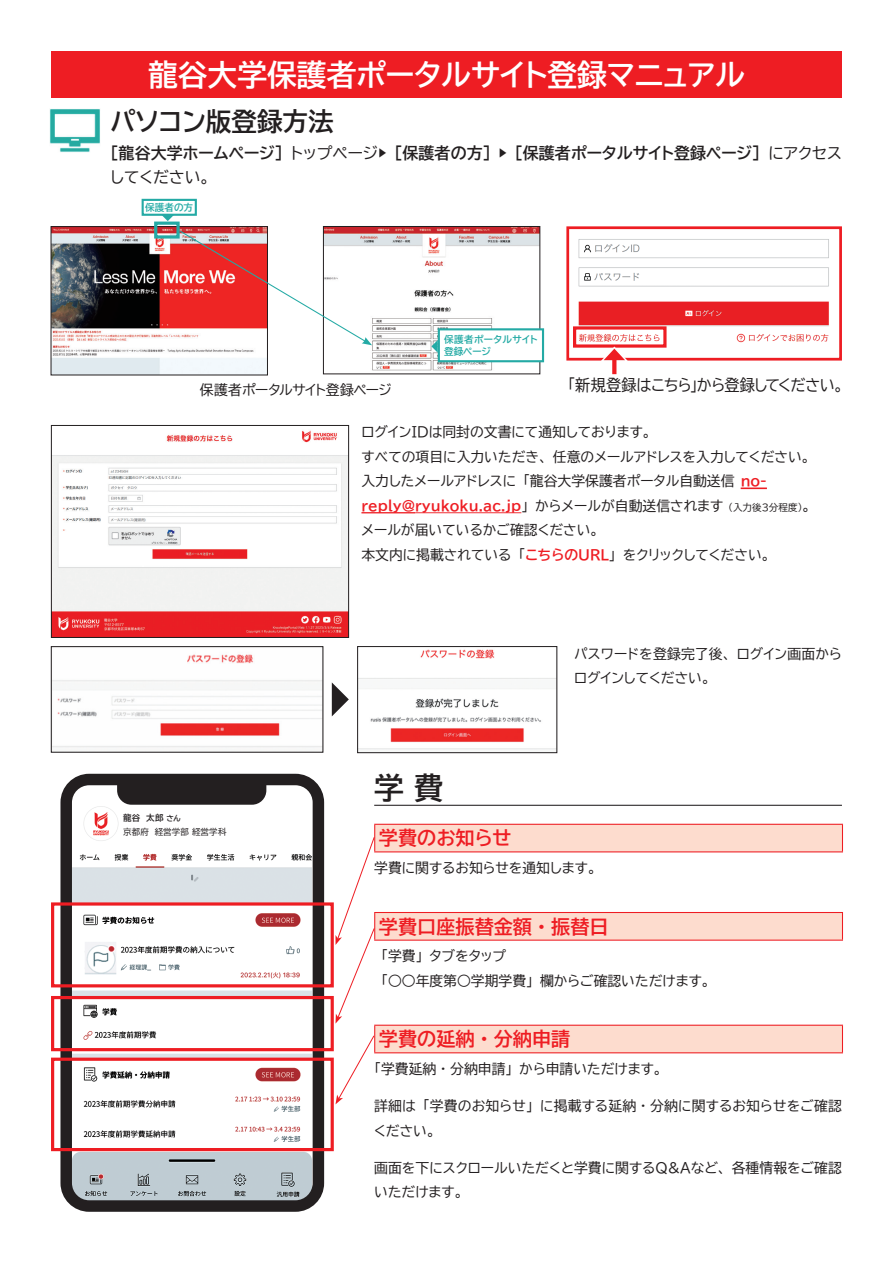
<style>
.page{position:relative;width:893px;height:1263px;background:#fff}
.page>*{position:absolute;margin:0;border:0;box-sizing:border-box;transform-origin:0 0}
.t1{font:29.7px "BIZ UDP Gothic Bold";color:#fff}
.t2{font:29.7px "BIZ UDP Gothic Bold";color:#231f20}
.t3{font:25.5px "BIZ UDP Gothic Bold";color:#231f20}
.t4{font:19.2px "BIZ UDP Gothic Bold";color:#ee1d23}
.t5{font:15.9px/24.5px "BIZ UDP Gothic Bold";letter-spacing:.005em;color:#231f20}
.t6{font:15.9px "BIZ UDP Gothic";letter-spacing:-.03em;color:#231f20;scale:.95 1}
.t7{font:15.9px "BIZ UDP Gothic";letter-spacing:-.01em;color:#231f20}
.t8{font:13.8px/24.5px "BIZ UDP Gothic";color:#231f20}
.t9{font:13.8px "BIZ UDP Gothic Bold";color:#ee1d23}
.t10{font:13.8px "BIZ UDP Gothic";letter-spacing:-.02em;color:#231f20}
.t11{font:9.6px/11.7px "BIZ UDP Gothic Bold";letter-spacing:.04em;color:#24aaa5}
.t12{font:9.6px "BIZ UDP Gothic";color:#231f20}
.t13{font:8.55px "BIZ UDP Gothic";letter-spacing:.015em;color:#231f20}
.t14{font:8.55px "BIZ UDP Gothic Bold";color:#231f20}
.t15{font:7.5px "BIZ UDP Gothic Bold";color:#231f20}
.s1{font-family:"BIZ UDP Gothic"}
.s2{font-size:9.6px}
.s3{font-family:"BIZ UDP Gothic Bold";color:#ee1d23}
.s4{font-family:"BIZ UDP Gothic";color:#231f20}
</style>
<div class="page">
<img style="left:578px;top:239px;width:251px;height:109px">
<div style="left:566px;top:226px;width:276px;height:135px;border:3px solid #ee1d23"></div>
<div style="left:51px;top:51px;width:791px;height:47px;background:#ee1d23"></div>
<img style="left:50px;top:109px;width:50px;height:43px">
<div style="left:573px;top:326px;width:93px;height:22px;border:3px solid #ee1d23"></div>
<svg style="left:616px;top:361px;width:1px;height:13px"></svg>
<svg style="left:612px;top:361px;width:4px;height:13px"></svg>
<svg style="left:601px;top:346px;width:27px;height:15px"></svg>
<img style="left:53px;top:654px;width:268px;height:94px">
<div style="left:51px;top:646px;width:272px;height:106px;border:1px solid #231f20"></div>
<img style="left:359px;top:649px;width:196px;height:101px">
<div style="left:357px;top:646px;width:200px;height:107px;border:1px solid #231f20"></div>
<svg style="left:332px;top:682px;width:17px;height:34px"></svg>
<img style="left:325px;top:228px;width:213px;height:143px">
<div style="left:323px;top:226px;width:217px;height:148px;border:1px solid #231f20"></div>
<img style="left:53px;top:228px;width:213px;height:145px">
<div style="left:51px;top:226px;width:217px;height:149px;border:1px solid #231f20"></div>
<div style="left:154px;top:222px;width:26px;height:17px;border:3px solid #24aaa5"></div>
<div style="left:142px;top:199px;width:55px;height:17px;border:2px solid #24aaa5"></div>
<svg style="left:161px;top:215px;width:13px;height:6px"></svg>
<svg style="left:179px;top:230px;width:193px;height:115px"></svg>
<div style="left:439px;top:329px;width:104px;height:32px;background:#fff"></div>
<div style="left:438px;top:328px;width:106px;height:34px;border:2px solid #24aaa5"></div>
<svg style="left:431px;top:340px;width:7px;height:13px"></svg>
<img style="left:53px;top:430px;width:294px;height:206px">
<div style="left:51px;top:425px;width:298px;height:213px;border:1px solid #231f20"></div>
<img style="left:73px;top:792px;width:239px;height:408px">
<div style="left:119px;top:809px;width:149px;height:31px;background:#fff"></div>
<div style="left:60px;top:774px;width:264px;height:438px;border:11px solid #231f20;border-radius:23px"></div>
<div style="left:117px;top:776px;width:149px;height:29px;background:#231f20"></div>
<hr style="left:374px;top:805px;width:468px;height:1px;background:#231f20">
<div style="left:375px;top:824px;width:467px;height:28px;background:#fddcce"></div>
<hr style="left:374px;top:824px;width:469px;height:1px;background:#ee1d23">
<svg style="left:842px;top:825px;width:1px;height:26px"></svg>
<hr style="left:374px;top:851px;width:469px;height:1px;background:#ee1d23">
<div style="left:375px;top:912px;width:467px;height:28px;background:#fddcce"></div>
<hr style="left:374px;top:912px;width:469px;height:1px;background:#ee1d23">
<svg style="left:842px;top:913px;width:1px;height:27px"></svg>
<hr style="left:374px;top:940px;width:469px;height:1px;background:#ee1d23">
<div style="left:375px;top:1025px;width:467px;height:28px;background:#fddcce"></div>
<hr style="left:374px;top:1025px;width:469px;height:1px;background:#ee1d23">
<svg style="left:842px;top:1026px;width:1px;height:26px"></svg>
<hr style="left:374px;top:1052px;width:469px;height:1px;background:#ee1d23">
<div style="left:51px;top:902px;width:283px;height:85px;border:3px solid #ee1d23"></div>
<div style="left:51px;top:996px;width:283px;height:55px;border:3px solid #ee1d23"></div>
<div style="left:51px;top:1057px;width:283px;height:94px;border:3px solid #ee1d23"></div>
<svg style="left:335px;top:825px;width:40px;height:279px"></svg>
<svg style="left:741px;top:488px;width:26px;height:1px"></svg>
<hr style="left:361px;top:512px;width:54px;height:1px;background:#ee1d23">
<hr style="left:415px;top:512px;width:106px;height:1px;background:#ee1d23">
<p class="t1" style="left:148px;top:60px;width:598px">龍谷大学保護者ポータルサイト登録マニュアル</p>
<p class="t3" style="left:111px;top:108px;width:224px">パソコン版登録方法</p>
<p class="t5" style="left:111px;top:140px;width:174px">［龍谷大学ホームページ］<span class="s1">してください。</span></p>
<p class="t11" style="left:145px;top:201px;width:49px">保護者の方</p>
<p class="t5" style="left:291px;top:140px;width:471px"><span class="s1">トップページ▶</span> ［保護者の方］ <span class="s1">▶</span> ［保護者ポータルサイト登録ページ］</p>
<p class="t7" style="left:768px;top:145px;width:75px">にアクセス</p>
<p class="t11" style="left:444px;top:334px;width:95px">保護者ポータルサイト登録ページ</p>
<p class="t6" style="left:568px;top:377px;width:292px">「新規登録はこちら」から登録してください。</p>
<p class="t8" style="left:361px;top:420px;width:450px">ログインIDは同封の文書にて通知しております。<br>すべての項目に入力いただき、任意のメールアドレスを入力してください。</p>
<p class="t8" style="left:798px;top:493px;width:15px">。<span class="s2">(</span></p>
<p class="t10" style="left:200px;top:383px;width:194px">保護者ポータルサイト登録ページ</p>
<p class="t8" style="left:523px;top:469px;width:245px">「龍谷大学保護者ポータル自動送信 <span class="s3">no-</span></p>
<p class="t8" style="left:361px;top:469px;width:156px">入力したメールアドレスに</p>
<p class="t8" style="left:361px;top:518px;width:239px">メールが届いているかご確認ください。</p>
<p class="t8" style="left:535px;top:493px;width:190px">からメールが自動送信されます</p>
<p class="t9" style="left:361px;top:499px;width:168px">reply@ryukoku.ac.jp<span class="s4">」</span></p>
<p class="t12" style="left:728px;top:503px;width:71px">（入力後3分程度</p>
<p class="t14" style="left:123px;top:814px;width:42px">龍谷　太郎</p>
<p class="t13" style="left:123px;top:827px;width:105px">京都府　経営学部経営学科</p>
<p class="t15" style="left:166px;top:815px;width:16px">さん</p>
<p class="t8" style="left:361px;top:542px;width:152px">本文内に掲載されている</p>
<p class="t9" style="left:518px;top:547px;width:99px"><span class="s4">「</span>こちらのURL<span class="s4">」</span></p>
<p class="t8" style="left:623px;top:542px;width:149px">をクリックしてください。</p>
<p class="t8" style="left:574px;top:641px;width:269px">パスワードを登録完了後、ログイン画面からログインしてください。</p>
<p class="t2" style="left:374px;top:773px;width:71px">学費</p>
<p class="t4" style="left:379px;top:828px;width:134px">学費のお知らせ</p>
<p class="t8" style="left:374px;top:856px;width:224px">学費に関するお知らせを通知します。</p>
<p class="t4" style="left:379px;top:917px;width:231px">学費口座振替金額・振替日</p>
<p class="t8" style="left:429px;top:944px;width:78px">タブをタップ</p>
<p class="t8" style="left:381px;top:944px;width:43px">「学費」</p>
<p class="t8" style="left:381px;top:968px;width:154px">「○○年度第○学期学費」</p>
<p class="t8" style="left:540px;top:968px;width:172px">欄からご確認いただけます。</p>
<p class="t4" style="left:379px;top:1029px;width:193px">学費の延納・分納申請</p>
<p class="t8" style="left:519px;top:1056px;width:144px">から申請いただけます。</p>
<p class="t8" style="left:374px;top:1056px;width:140px">「学費延納・分納申請」</p>
<p class="t8" style="left:540px;top:1094px;width:303px">に掲載する延納・分納に関するお知らせをご確認</p>
<p class="t8" style="left:374px;top:1094px;width:63px">詳細は<br>ください。</p>
<p class="t8" style="left:374px;top:1155px;width:469px">画面を下にスクロールいただくと学費に関するQ&amp;Aなど、各種情報をご確認いただけます。</p>
<p class="t8" style="left:423px;top:1094px;width:112px">「学費のお知らせ」</p>
</div>
